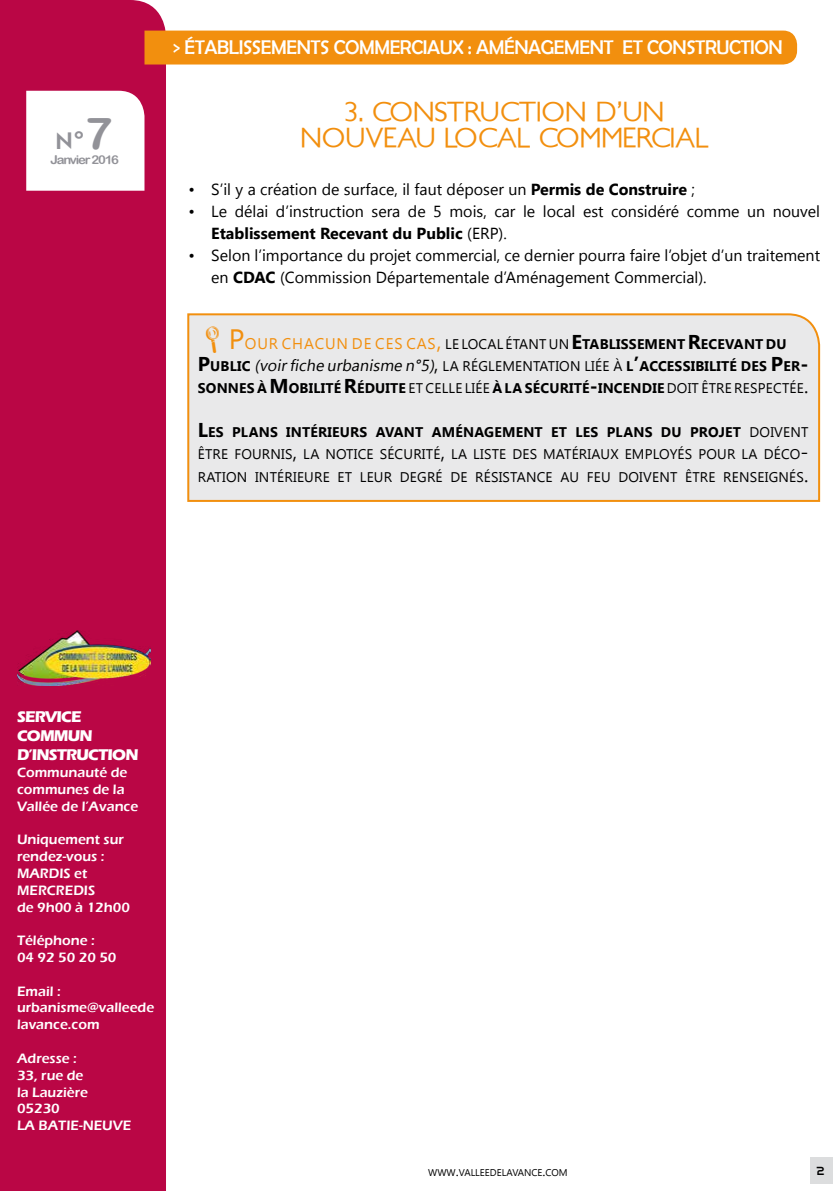
<style>
.page{position:relative;width:840px;height:1191px;background:#fff}
.page>*{position:absolute;margin:0;border:0;box-sizing:border-box;transform-origin:0 0}
.t1{font:28px "Soft Elegance";letter-spacing:-.03em;color:#f28f0e}
.t2{font:24.2px "Kanno";color:#929298;scale:1.08 1}
.t3{font:20px "Berlin Sans FB";letter-spacing:-.02em;color:#fff}
.t4{font:16px/22px "Khmer UI";color:#000}
.t5{font:700 16px/19.2px "Eras ITC";letter-spacing:-.05em;color:#fff}
.t6{font:700 14px/22px "Khmer UI";letter-spacing:.015em;color:#000}
.t7{font:600 14px/16.8px "Eras ITC";color:#fff}
.t8{font:14px/22px "Khmer UI";letter-spacing:.015em;color:#000;text-align:justify}
.t9{font:12.2px "Arial Rounded MT Bold";letter-spacing:-.09em;color:#929298;scale:1.08 1}
.t10{font:12px "Kanno";color:#000}
.t11{font:9.8px "Khmer UI";color:#000}
.s1{font-family:"Arial Rounded MT Bold"}
.s2{font-family:"Arial Rounded MT Bold";font-size:44px}
.s3{font-weight:700}
.s4{font-weight:400;font-size:28px;color:#f28f0e}
.s5{font-weight:400;font-size:15.4px;color:#f28f0e}
.s6{font-weight:400;font-size:22px;color:#f28f0e}
.s7{font-weight:400}
.s8{font-size:20px}
.s9{font-weight:400;font-style:italic;font-size:16px}
.s10{font-weight:400;font-size:20px}
.s11{font-weight:700;font-size:20px}
.s12{font-size:14px}
</style>
<div class="page">
<div style="left:0;top:0;width:166px;height:1191px;background:#ba0645"></div>
<div style="left:144px;top:31px;width:652px;height:33px;background:#f28f0e"></div>
<div style="left:809px;top:1157px;width:23px;height:26px;background:#dcddde"></div>
<svg style="left:26px;top:91px;width:118px;height:100px"></svg>
<img style="left:17px;top:630px;width:133px;height:56px">
<div style="left:187px;top:313px;width:633px;height:189px;background:#e9e9ea"></div>
<svg style="left:206px;top:326px;width:13px;height:27px"></svg>
<h2 class="t2" style="left:57px;top:126px;width:53px">N<span class="s1">°</span><span class="s2">7</span></h2>
<p class="t9" style="left:50px;top:152px;width:65px">Janvier 2016</p>
<p class="t3" style="left:173px;top:36px;width:610px">&gt; ÉTABLISSEMENTS COMMERCIAUX : AMÉNAGEMENT ET CONSTRUCTION</p>
<h1 class="t1" style="left:344px;top:95px;width:139px">3. CONSTRUC</h1>
<h1 class="t1" style="left:519px;top:95px;width:147px">TION D’UN</h1>
<h1 class="t1" style="left:299px;top:121px;width:101px">NOUVEAU</h1>
<h1 class="t1" style="left:444px;top:121px;width:52px">LOCAL</h1>
<h1 class="t1" style="left:538px;top:121px;width:60px">COMMERC</h1>
<h1 class="t1" style="left:669px;top:121px;width:24px">IAL</h1>
<p class="t4" style="left:188px;top:179px;width:507px">• S’il y a création de surface, il faut déposer un <span class="s3">Permis de Construire</span> ;</p>
<p class="t4" style="left:211px;top:201px;width:610px;text-indent:-23px">• Le délai d’instruction sera de 5 mois, car le local est considéré comme un nouvel<br><span class="s3">Etablissement Recevant du Public</span> (ERP).</p>
<p class="t4" style="left:211px;top:245px;width:610px;text-indent:-23px">• Selon l’importance du projet commercial, ce dernier pourra faire l’objet d’un traitement en <span class="s3">CDAC</span> (Commission Départementale d’Aménagement Commercial).</p>
<p class="t6" style="left:198px;top:334px;width:612px;text-indent:31px"><span class="s4">P</span><span class="s5">OUR CHACUN DE CES CAS</span><span class="s6">,</span> <span class="s7">LE LOCAL ÉTANTUN</span> <span class="s8">E</span>TABLISSEMENT<span class="s8">R</span>ECEVANT DU<br><span class="s8">P</span>UBLIC <span class="s9">(voirficheurbanismen°5)</span><span class="s10">,</span> <span class="s7">LA RÉGLEMENTATION LIÉE À</span> L<span class="s8">’</span>ACCESSIBILITÉ DES <span class="s8">P</span>ER<span class="s8">-<br></span>SONNES À <span class="s8">M</span> OBILITÉ <span class="s8">R</span>ÉDUITE <span class="s7">ET CELLE LIÉE</span> À LA SÉCURITÉ<span class="s8">-</span>INCENDIE <span class="s7">DOIT ÊTRE RESPECTÉE</span><span class="s10">.</span></p>
<p class="t8" style="left:198px;top:421px;width:612px"><span class="s11">L</span><span class="s3">ES PLANS INTÉRIEURS AVANT AMÉNAGEMENT ET LES PLANS DU PROJET</span> DOIVENT ÊTRE FOURNIS<span class="s8">,</span> LA NOTICE SÉCURITÉ<span class="s8">,</span> LA LISTE DES MATÉRIAUX EMPLOYÉS POUR LA DÉCO<span class="s8">-</span>RATION INTÉRIEURE ET LEUR DEGRÉ DE RÉSISTANCE AU FEU DOIVENT ÊTRE RENSEIGNÉS<span class="s8">.</span></p>
<p class="t5" style="left:17px;top:707px;width:123px">SERVICE<br>COMMUN<br>D’INSTRUCTION</p>
<p class="t7" style="left:17px;top:764px;width:123px">Communauté de communes de la<br>Vallée de l’Avance</p>
<p class="t7" style="left:17px;top:831px;width:114px">Uniquement sur rendez-vous :<br>MARDIS et<br>MERCREDIS<br>de 9h00 à 12h00</p>
<p class="t7" style="left:17px;top:932px;width:101px">Téléphone :<br>04 92 50 20 50</p>
<p class="t7" style="left:17px;top:982px;width:139px">Email : urbanisme@valleede lavance.com</p>
<p class="t7" style="left:17px;top:1050px;width:116px">Adresse :<br>33, rue de<br>la Lauzière<br>05230<br>LA BATIE-NEUVE</p>
<p class="t11" style="left:428px;top:1166px;width:141px">WWW<span class="s12">.</span>VALLEEDELAVANCE<span class="s12">.</span>COM</p>
<p class="t10" style="left:817px;top:1162px;width:9px">2</p>
</div>
